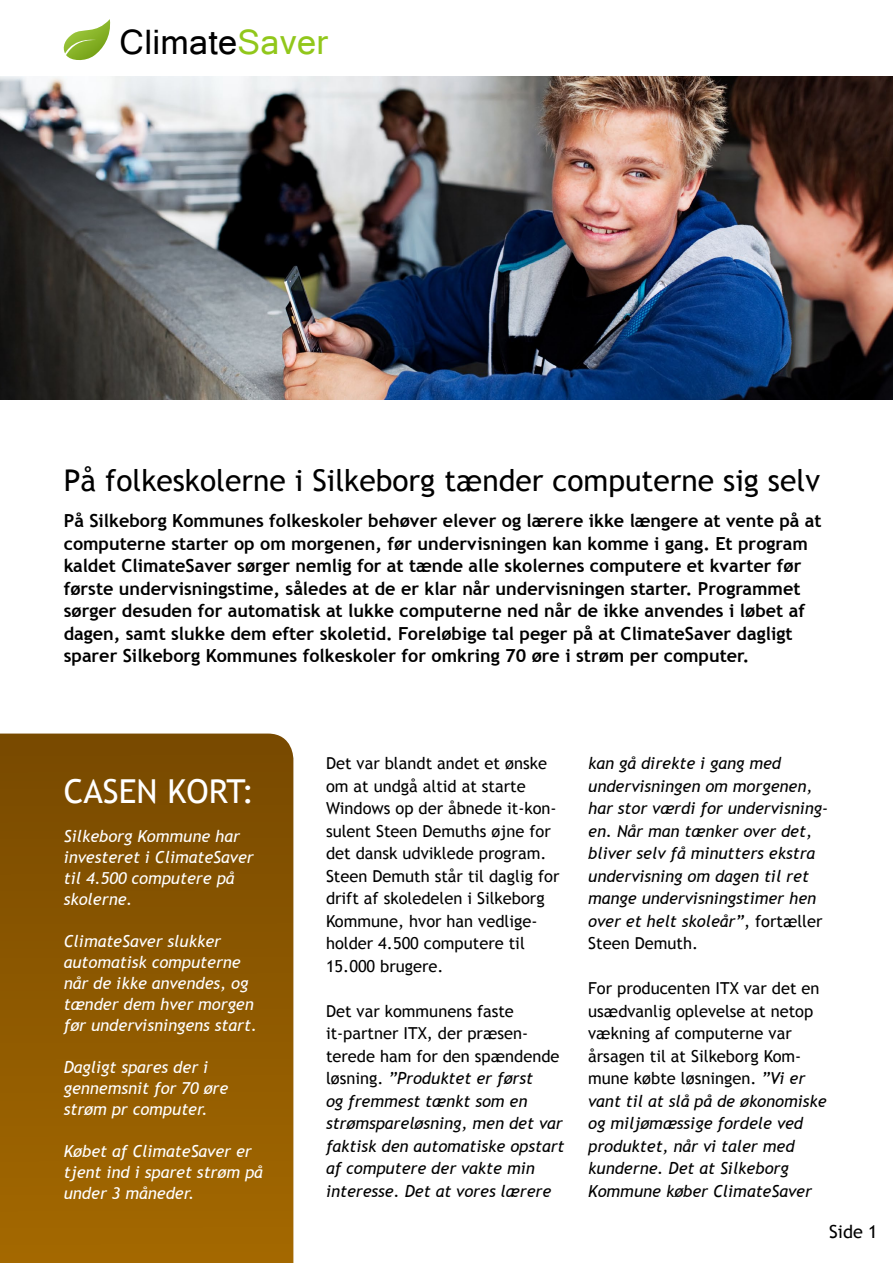
<style>
.page{position:relative;width:893px;height:1263px;background:#fff}
.page>*{position:absolute;margin:0;border:0;box-sizing:border-box;transform-origin:0 0}
.t1{font:36.9px "Shruti";letter-spacing:.01em;color:#000}
.t2{font:33px "Trebuchet MS";color:#fff}
.t3{font:30px "Trebuchet MS";color:#000}
.t4{font:700 18px/22.5px "Trebuchet MS";color:#000}
.t5{font:18px "Trebuchet MS";color:#000}
.t6{font:italic 16.5px/22.5px "Trebuchet MS";color:#000}
.t7{font:italic 16.5px/21px "Trebuchet MS";color:#fff}
.t8{font:16.5px/22.5px "Trebuchet MS";color:#000}
.s1{color:#91c71b}
.s2{font-style:normal}
</style>
<div class="page">
<svg style="left:0;top:733px;width:293px;height:530px;background:#8e5900"></svg>
<img style="left:0;top:77px;width:893px;height:323px">
<svg style="left:64px;top:19px;width:46px;height:41px"></svg>
<h1 class="t1" style="left:120px;top:20px;width:210px">Climate<span class="s1">Saver</span></h1>
<h3 class="t3" style="left:64px;top:462px;width:758px">På folkeskolerne i Silkeborg tænder computerne sig selv</h3>
<p class="t4" style="left:64px;top:510px;width:759px">På Silkeborg Kommunes folkeskoler behøver elever og lærere ikke længere at vente på at computerne starter op om morgenen, før undervisningen kan komme i gang. Et program kaldet ClimateSaver sørger nemlig for at tænde alle skolernes computere et kvarter før første undervisningstime, således at de er klar når undervisningen starter. Programmet sørger desuden for automatisk at lukke computerne ned når de ikke anvendes i løbet af dagen, samt slukke dem efter skoletid. Foreløbige tal peger på at ClimateSaver dagligt sparer Silkeborg Kommunes folkeskoler for omkring 70 øre i strøm per computer.</p>
<h2 class="t2" style="left:64px;top:772px;width:192px">CASEN KORT:</h2>
<p class="t7" style="left:64px;top:826px;width:191px">Silkeborg Kommune har investeret i ClimateSaver til 4.500 computere på skolerne.</p>
<p class="t7" style="left:64px;top:931px;width:195px">ClimateSaver slukker automatisk computerne når de ikke anvendes, og tænder dem hver morgen før undervisningens start.</p>
<p class="t7" style="left:64px;top:1057px;width:166px">Dagligt spares der i gennemsnit for 70 øre strøm pr computer.</p>
<p class="t7" style="left:64px;top:1141px;width:201px">Købet af ClimateSaver er tjent ind i sparet strøm på under 3 måneder.</p>
<p class="t8" style="left:326px;top:752px;width:235px">Det var blandt andet et ønske om at undgå altid at starte<br>Windows op der åbnede it-kon&shy;sulent Steen Demuths øjne for det dansk udviklede program.<br>Steen Demuth står til daglig for drift af skoledelen i Silkeborg<br>Kommune, hvor han vedlige&shy;holder 4.500 computere til<br>15.000 brugere.</p>
<p class="t6" style="left:326px;top:1000px;width:240px"><span class="s2">Det var kommunens faste it-partner ITX, der præsen&shy;terede ham for den spændende løsning.</span> ”Produktet er først<br>og fremmest tænkt som en strømspareløsning, men det var faktisk den automatiske opstart af computere der vakte min interesse. Det at vores lærere</p>
<p class="t6" style="left:588px;top:752px;width:241px">kan gå direkte i gang med undervisningen om morgenen, har stor værdi for undervisning&shy;en. Når man tænker over det, bliver selv få minutters ekstra undervisning om dagen til ret mange undervisningstimer hen over et helt skoleår”<span class="s2">, fortæller<br>Steen Demuth.</span></p>
<p class="t6" style="left:588px;top:977px;width:240px"><span class="s2">For producenten ITX var det en usædvanlig oplevelse at netop vækning af computerne var årsagen til at Silkeborg Kom&shy;mune købte løsningen.</span> ”Vi er vant til at slå på de økonomiske og miljømæssige fordele ved produktet, når vi taler med kunderne. Det at Silkeborg<br>Kommune køber ClimateSaver</p>
<p class="t5" style="left:829px;top:1221px;width:50px">Side 1</p>
</div>
